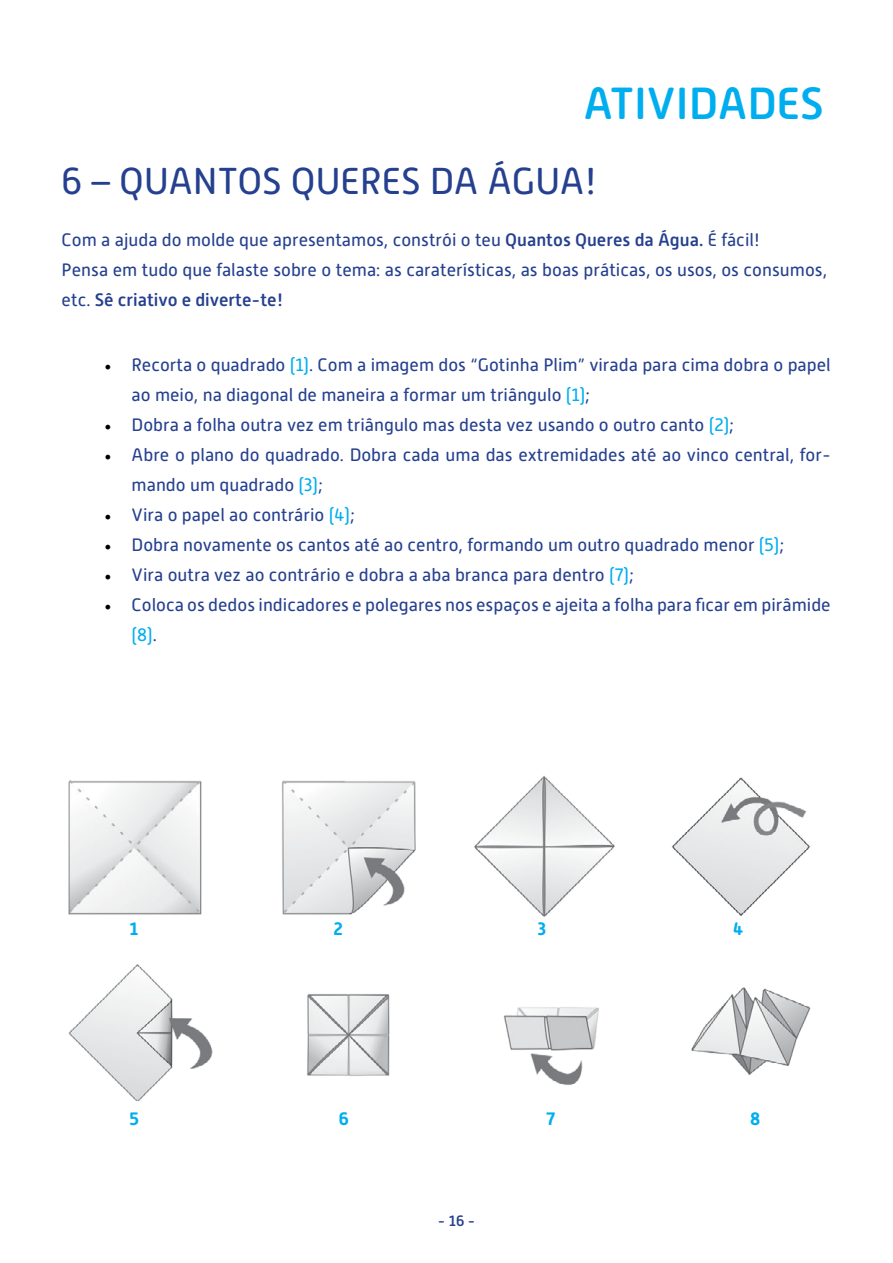
<style>
.page{position:relative;width:893px;height:1263px;background:#fff}
.page>*{position:absolute;margin:0;border:0;box-sizing:border-box;transform-origin:0 0}
.t1{font:500 45px "Alwyn New Rounded";color:#00aeef}
.t2{font:37.5px "Alwyn New Rounded";color:#25408f}
.t3{font:18px/30px "Alwyn New Rounded";color:#25408f}
.t4{font:700 18px "Alwyn New Rounded";color:#00aeef}
.t5{font:500 15px "Alwyn New Rounded";color:#25408f}
.s1{font-weight:500}
.s2{font-family:"Minion Pro";color:#000}
.s3{color:#00aeef}
</style>
<div class="page">
<img style="left:68px;top:775px;width:743px;height:326px">
<h1 class="t1" style="left:583px;top:78px;width:242px">ATIVIDADES</h1>
<h2 class="t2" style="left:62px;top:160px;width:537px">6 – QUANTOS QUERES DA ÁGUA!</h2>
<p class="t3" style="left:62px;top:225px;width:767px">Com a ajuda do molde que apresentamos, constrói o teu <span class="s1">Quantos Queres da Água.</span> É fácil!<br>Pensa em tudo que falaste sobre o tema: as caraterísticas, as boas práticas, os usos, os consumos, etc. <span class="s1">Sê criativo e diverte-te!</span></p>
<p class="t3" style="left:132px;top:350px;width:701px;text-indent:-27px"><span class="s2">•</span> Recorta o quadrado <span class="s3">(1)</span>. Com a imagem dos “Gotinha Plim” virada para cima dobra o papel ao meio, na diagonal de maneira a formar um triângulo <span class="s3">(1)</span>;</p>
<p class="t3" style="left:105px;top:410px;width:631px"><span class="s2">•</span> Dobra a folha outra vez em triângulo mas desta vez usando o outro canto <span class="s3">(2)</span>;</p>
<p class="t3" style="left:132px;top:440px;width:701px;text-indent:-27px"><span class="s2">•</span> Abre o plano do quadrado. Dobra cada uma das extremidades até ao vinco central, for&shy;mando um quadrado <span class="s3">(3)</span>;</p>
<p class="t3" style="left:105px;top:500px;width:252px"><span class="s2">•</span> Vira o papel ao contrário <span class="s3">(4)</span>;</p>
<p class="t3" style="left:105px;top:530px;width:681px"><span class="s2">•</span> Dobra novamente os cantos até ao centro, formando um outro quadrado menor <span class="s3">(5)</span>;</p>
<p class="t3" style="left:105px;top:560px;width:531px"><span class="s2">•</span> Vira outra vez ao contrário e dobra a aba branca para dentro <span class="s3">(7)</span>;</p>
<p class="t3" style="left:132px;top:590px;width:701px;text-indent:-27px"><span class="s2">•</span> Coloca os dedos indicadores e polegares nos espaços e ajeita a folha para ficar em pirâmide <span class="s3">(8)</span>.</p>
<p class="t4" style="left:129px;top:918px;width:11px">1</p>
<p class="t4" style="left:334px;top:918px;width:11px">2</p>
<p class="t4" style="left:538px;top:918px;width:10px">3</p>
<p class="t4" style="left:733px;top:918px;width:12px">4</p>
<p class="t4" style="left:129px;top:1109px;width:11px">5</p>
<p class="t4" style="left:339px;top:1109px;width:12px">6</p>
<p class="t4" style="left:546px;top:1109px;width:11px">7</p>
<p class="t4" style="left:750px;top:1109px;width:12px">8</p>
<p class="t5" style="left:438px;top:1212px;width:39px">- 16 -</p>
</div>
